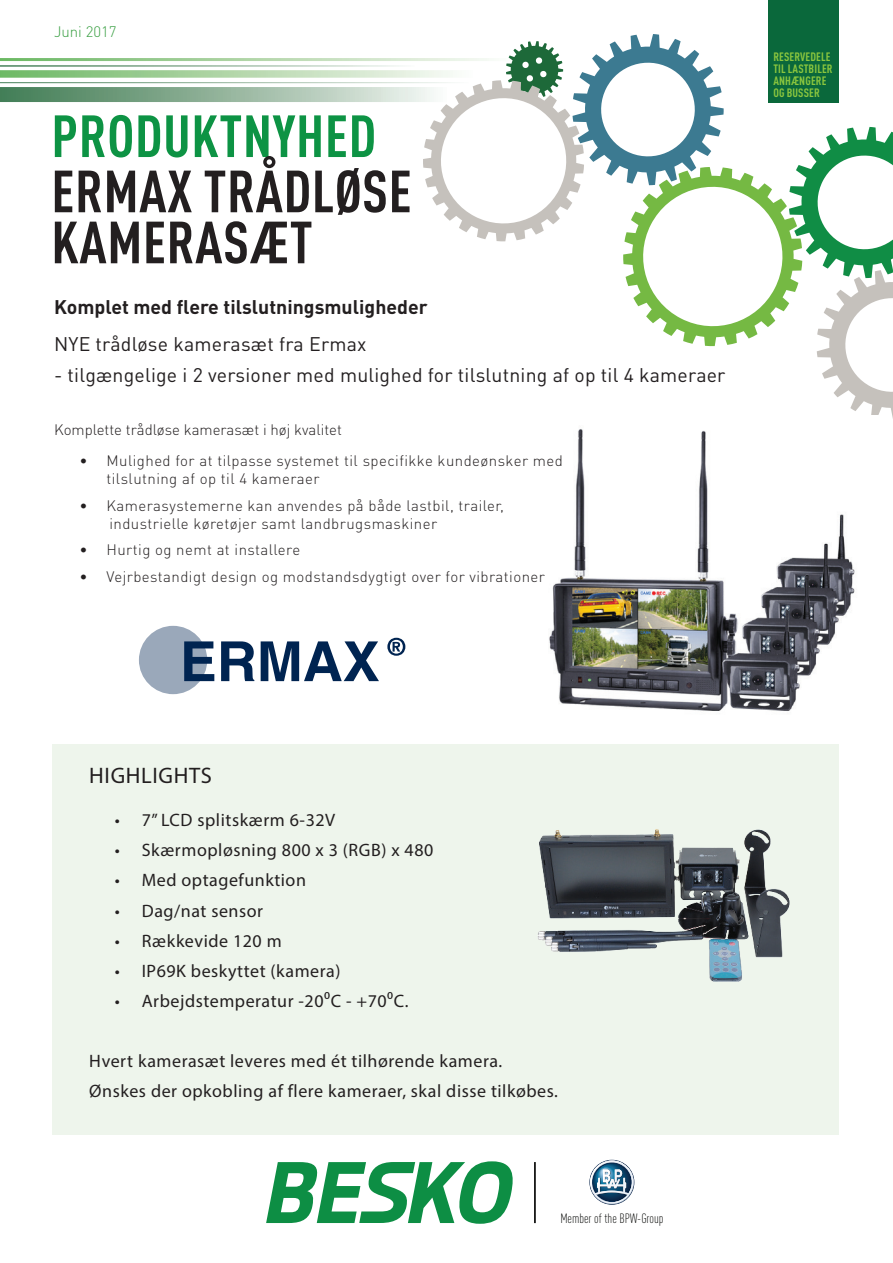
<style>
.page{position:relative;width:893px;height:1263px;background:#fff}
.page>*{position:absolute;margin:0;border:0;box-sizing:border-box;transform-origin:0 0}
.t1{font:700 condensed 72px "DINOT";letter-spacing:.01em;color:#040503}
.t2{font:700 condensed 58.5px/51px "DINOT";letter-spacing:.01em;color:#231f20}
.t3{font:700 condensed 58.5px "DINOT";letter-spacing:.01em;color:#0d9344}
.t4{font:700 condensed 24px "DINOT";letter-spacing:.01em;color:#040503}
.t5{font:22.5px "Myriad Pro";letter-spacing:.03em;color:#231f20}
.t6{font:19.5px "DINOT";letter-spacing:.01em;color:#231f20}
.t7{font:700 19.5px "DINOT";color:#231f20}
.t8{font:18px/30.2px "Myriad Pro";letter-spacing:.03em;color:#231f20}
.t9{font:300 15px/18px "DINOT";letter-spacing:.03em;color:#231f20}
.t10{font:300 15px "DINOT";color:#231f20}
.t11{font:300 15px "DINOT";color:#399f42}
.t12{font:300 condensed 13.35px "DINOT";color:#040503}
.t13{font:700 condensed 12px/12px "DINOT";letter-spacing:.01em;color:#8bc63e}
</style>
<div class="page">
<svg style="left:266px;top:1159px;width:369px;height:65px"></svg>
<hr style="left:534px;top:1162px;width:2px;height:61px;background:#040503">
<svg style="left:0;top:87px;width:423px;height:15px;background:#92b39b"></svg>
<svg style="left:0;top:70px;width:423px;height:8px;background:#b1d6aa"></svg>
<div style="left:768px;top:0;width:71px;height:103px;background:#0a683b"></div>
<svg style="left:423px;top:34px;width:470px;height:385px"></svg>
<div style="left:701px;top:353px;width:113px;height:96px;background:#fff"></div>
<img style="left:543px;top:415px;width:337px;height:296px">
<div style="left:52px;top:744px;width:787px;height:390px;background:#eef5ec"></div>
<img style="left:538px;top:829px;width:252px;height:153px">
<div style="left:139px;top:626px;width:68px;height:68px;background:#9aa8ba;border-radius:50%"></div>
<svg style="left:184px;top:641px;width:30px;height:40px"></svg>
<svg style="left:221px;top:641px;width:33px;height:40px"></svg>
<svg style="left:261px;top:641px;width:118px;height:40px"></svg>
<svg style="left:387px;top:638px;width:18px;height:18px"></svg>
<p class="t11" style="left:54px;top:21px;width:64px">Juni 2017</p>
<h2 class="t3" style="left:51px;top:101px;width:326px">PRODUKTNYHED</h2>
<h2 class="t2" style="left:51px;top:165px;width:362px">ERMAX TRÅDLØSE<br>KAMERASÆT</h2>
<h1 class="t1" style="left:49px;top:172px;width:378px">GODT KØRENDE</h1>
<h3 class="t4" style="left:53px;top:248px;width:322px">NÅR DET DREJER SIG OM RESERVEDELE</h3>
<h3 class="t7" style="left:54px;top:294px;width:375px">Komplet med flere tilslutningsmuligheder</h3>
<h3 class="t6" style="left:54px;top:330px;width:314px">NYE trådløse kamerasæt fra Ermax</h3>
<h3 class="t6" style="left:54px;top:362px;width:673px">- tilgængelige i 2 versioner med mulighed for tilslutning af op til 4 kameraer</h3>
<p class="t10" style="left:54px;top:420px;width:289px">Komplette trådløse kamerasæt i høj kvalitet</p>
<p class="t9" style="left:107px;top:451px;width:458px;text-indent:-27px">• Mulighed for at tilpasse systemet til specifikke kundeønsker med tilslutning af op til 4 kameraer</p>
<p class="t9" style="left:109px;top:495px;width:396px;text-indent:-30px">• Kamerasystemerne kan anvendes på både lastbil, trailer, industrielle køretøjer samt landbrugsmaskiner</p>
<p class="t9" style="left:80px;top:540px;width:222px">• Hurtig og nemt at installere</p>
<p class="t9" style="left:80px;top:566px;width:467px">• Vejrbestandigt design og modstandsdygtigt over for vibrationer</p>
<p class="t13" style="left:773px;top:51px;width:61px">RESERVEDELE<br>TIL LASTBILER<br>ANHÆNGERE<br>OG BUSSER</p>
<h3 class="t5" style="left:89px;top:762px;width:124px">HIGHLIGHTS</h3>
<p class="t8" style="left:115px;top:805px;width:222px">• 7” LCD splitskærm 6-32V</p>
<p class="t8" style="left:115px;top:835px;width:320px">• Skærmopløsning 800 x 3 (RGB) x 480</p>
<p class="t8" style="left:115px;top:865px;width:193px">• Med optagefunktion</p>
<p class="t8" style="left:115px;top:895px;width:150px">• Dag/nat sensor</p>
<p class="t8" style="left:115px;top:925px;width:168px">• Rækkevide 120 m</p>
<p class="t8" style="left:115px;top:955px;width:227px">• IP69K beskyttet (kamera)</p>
<p class="t8" style="left:115px;top:985px;width:295px">• Arbejdstemperatur -20⁰C - +70⁰C.</p>
<p class="t8" style="left:89px;top:1046px;width:470px">Hvert kamerasæt leveres med ét tilhørende kamera.<br>Ønskes der opkobling af flere kameraer, skal disse tilkøbes.</p>
<p class="t12" style="left:560px;top:1210px;width:105px">Member of the BPW-Group</p>
</div>
